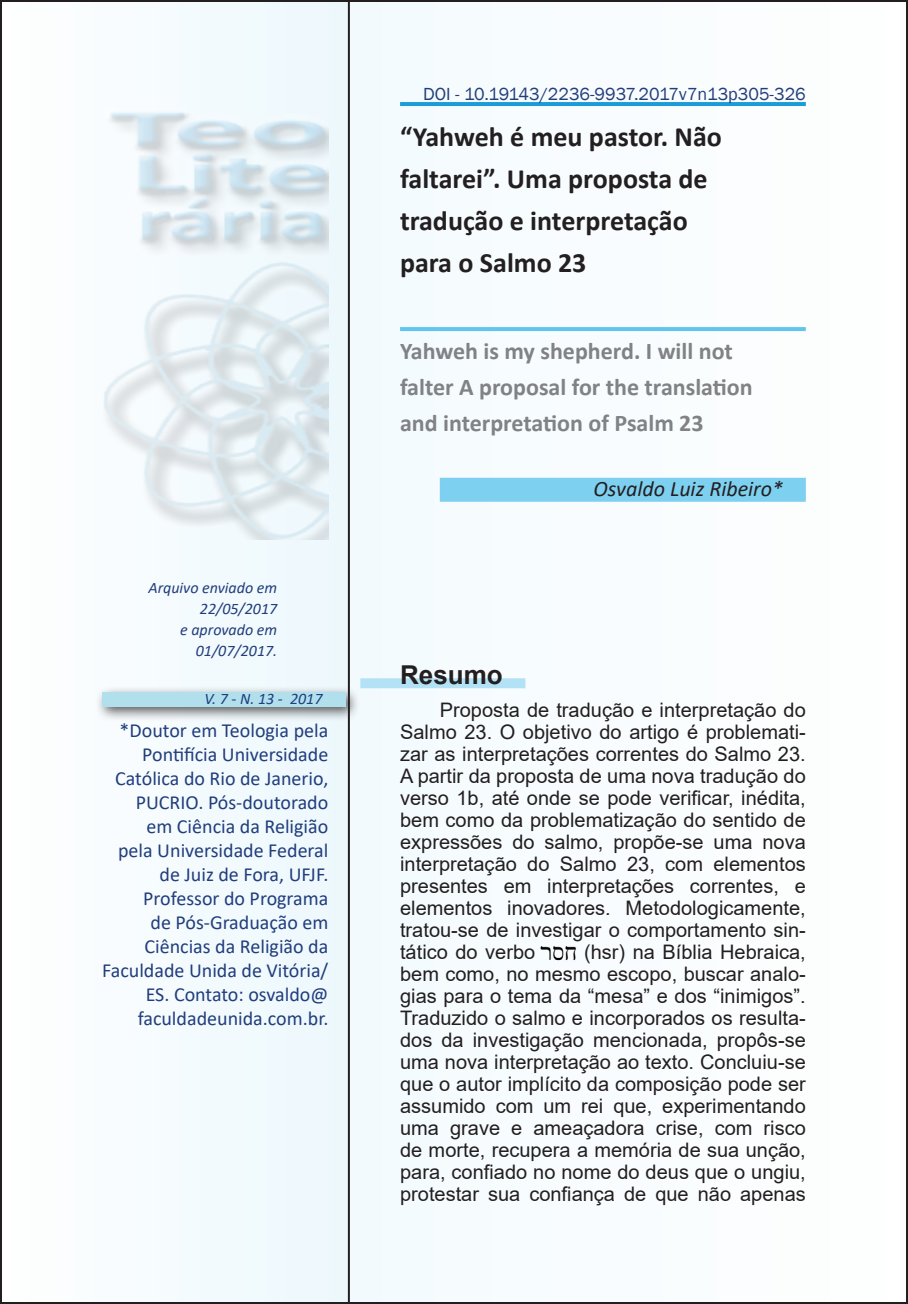
<style>
.page{position:relative;width:908px;height:1304px;background:#fff}
.page>*{position:absolute;margin:0;border:0;box-sizing:border-box;transform-origin:0 0}
.t1{font:700 28px/42px "Calibri";color:#231f20}
.t2{font:700 26px "Arial";color:#231f20}
.t3{font:700 24px/36px "Calibri";color:#808285}
.t4{font:italic 22px "Calibri";color:#231f20}
.t5{font:20px/22px "Arial";color:#231f20;text-align:justify}
.t6{font:20px/24px "Calibri";color:#213e7d;text-align:right}
.t7{font:18px "Franklin Gothic";color:#213e7d}
.t8{font:italic 16px/21px "Calibri";color:#213e7d;text-align:right}
</style>
<div class="page">
<div style="left:1px;top:1px;width:905px;height:1302px;background:#f8fcfe"></div>
<div style="left:0;top:0;width:350px;height:1304px;border:2px solid #231f20"></div>
<img style="left:104px;top:102px;width:224px;height:437px">
<div style="left:95px;top:685px;width:265px;height:37px;background:#231f20;opacity:.75"></div>
<div style="left:102px;top:692px;width:243px;height:15px;background:#b1e0ec"></div>
<hr style="left:400px;top:102px;width:405px;height:4px;background:#1b9cd8">
<hr style="left:400px;top:327px;width:405px;height:4px;background:#61c6ee">
<div style="left:439px;top:478px;width:366px;height:24px;background:#7ed0f1"></div>
<div style="left:360px;top:678px;width:165px;height:10px;background:#b3e2f6"></div>
<img style="left:540px;top:946px;width:37px;height:15px">
<p class="t8" style="left:148px;top:576px;width:130px">Arquivo enviado em<br>22/05/2017<br>e aprovado em<br>01/07/2017.</p>
<p class="t8" style="left:204px;top:688px;width:119px">V. 7 - N. 13 - 2017</p>
<p class="t6" style="left:102px;top:718px;width:228px">*Doutor em Teologia pela<br>Pontifícia Universidade<br>Católica do Rio de Janerio,<br>PUCRIO. Pós-doutorado<br>em Ciência da Religião<br>pela Universidade Federal de Juiz de Fora, UFJF.<br>Professor do Programa<br>de Pós-Graduação em<br>Ciências da Religião da<br>Faculdade Unida de Vitória/<br>ES. Contato: osvaldo@ faculdadeunida.com.br.</p>
<p class="t7" style="left:423px;top:82px;width:384px">DOI - 10.19143/2236-9937.2017v7n13p305-326</p>
<h1 class="t1" style="left:400px;top:115px;width:323px">“Yahweh é meu pastor. Não faltarei”. Uma proposta de tradução e interpretação para o Salmo 23</h1>
<p class="t3" style="left:400px;top:333px;width:354px">Yahweh is my shepherd. I will not falter A proposal for the translation and interpretation of Psalm 23</p>
<p class="t4" style="left:593px;top:474px;width:191px">Osvaldo Luiz Ribeiro*</p>
<h2 class="t2" style="left:400px;top:656px;width:104px">Resumo</h2>
<p class="t5" style="left:400px;top:699px;width:407px;text-indent:40px">Proposta de tradução e interpretação do Salmo 23. O objetivo do artigo é problemati&shy;zar as interpretações correntes do Salmo 23.<br>A partir da proposta de uma nova tradução do verso 1b, até onde se pode verificar, inédita, bem como da problematização do sentido de expressões do salmo, propõe-se uma nova interpretação do Salmo 23, com elementos presentes em interpretações correntes, e elementos inovadores. Metodologicamente, tratou-se de investigar o comportamento sin&shy;tático do verbo</p>
<p class="t5" style="left:400px;top:941px;width:407px;text-indent:184px">(hsr) na Bíblia Hebraica, bem como, no mesmo escopo, buscar analo&shy;gias para o tema da “mesa” e dos “inimigos”.<br>Traduzido o salmo e incorporados os resulta&shy;dos da investigação mencionada, propôs-se uma nova interpretação ao texto. Concluiu-se que o autor implícito da composição pode ser assumido com um rei que, experimentando uma grave e ameaçadora crise, com risco de morte, recupera a memória de sua unção, para, confiado no nome do deus que o ungiu, protestar sua confiança de que não apenas</p>
</div>
